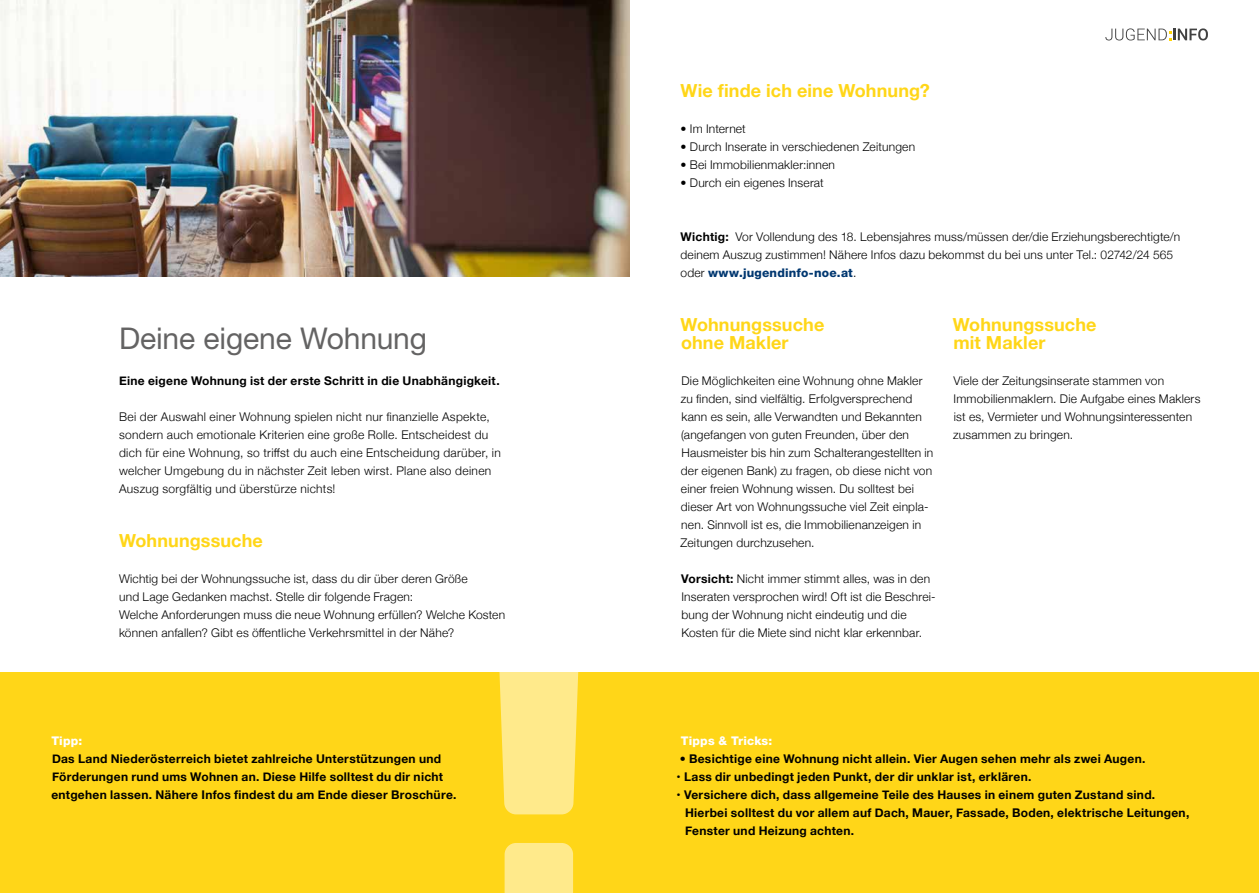
<style>
.page{position:relative;width:1259px;height:893px;background:#fff}
.page>*{position:absolute;margin:0;border:0;box-sizing:border-box;transform-origin:0 0}
.t1{font:30px "Helvetica Neue";letter-spacing:-.005em;color:#646363}
.t2{font:700 18px/18px "Helvetica Neue";letter-spacing:.005em;color:#ffd618}
.t3{font:300 12px/18px "Helvetica Neue";letter-spacing:.015em;color:#000}
.t4{font:700 12px/18px "Helvetica Neue";letter-spacing:.025em;color:#000}
.t5{font:800 12px "Helvetica Neue";letter-spacing:.015em;color:#fff}
.s1{font-weight:700}
.s2{font-weight:800;color:#003770}
.s3{font-weight:300}
</style>
<div class="page">
<div style="left:629px;top:673px;width:630px;height:220px;background:#ffd618"></div>
<svg style="left:1105px;top:28px;width:103px;height:12px"></svg>
<img style="left:0;top:0;width:629px;height:277px">
<div style="left:0;top:673px;width:629px;height:220px;background:#ffd618"></div>
<svg style="left:499px;top:672px;width:79px;height:221px"></svg>
<h1 class="t1" style="left:119px;top:320px;width:309px">Deine eigene Wohnung</h1>
<p class="t4" style="left:119px;top:372px;width:382px">Eine eigene Wohnung ist der erste Schritt in die Unabhängigkeit.</p>
<p class="t3" style="left:119px;top:406px;width:383px">Bei der Auswahl einer Wohnung spielen nicht nur finanzielle Aspekte, sondern auch emotionale Kriterien eine große Rolle. Entscheidest du dich für eine Wohnung, so triffst du auch eine Entscheidung darüber, in welcher Umgebung du in nächster Zeit leben wirst. Plane also deinen Auszug sorgfältig und überstürze nichts!</p>
<h2 class="t2" style="left:119px;top:532px;width:145px">Wohnungssuche</h2>
<p class="t3" style="left:119px;top:568px;width:387px">Wichtig bei der Wohnungssuche ist, dass du dir über deren Größe<br>und Lage Gedanken machst. Stelle dir folgende Fragen:<br>Welche Anforderungen muss die neue Wohnung erfüllen? Welche Kosten können anfallen? Gibt es öffentliche Verkehrsmittel in der Nähe?</p>
<p class="t5" style="left:51px;top:733px;width:32px">Tipp:</p>
<p class="t4" style="left:51px;top:750px;width:406px">Das Land Niederösterreich bietet zahlreiche Unterstützungen und<br>Förderungen rund ums Wohnen an. Diese Hilfe solltest du dir nicht entgehen lassen. Nähere Infos findest du am Ende dieser Broschüre.</p>
<h2 class="t2" style="left:680px;top:82px;width:251px">Wie finde ich eine Wohnung?</h2>
<p class="t3" style="left:680px;top:118px;width:67px">• Im Internet</p>
<p class="t3" style="left:680px;top:136px;width:236px">• Durch Inserate in verschiedenen Zeitungen</p>
<p class="t3" style="left:680px;top:154px;width:156px">• Bei Immobilienmakler:innen</p>
<p class="t3" style="left:680px;top:172px;width:145px">• Durch ein eigenes Inserat</p>
<p class="t3" style="left:680px;top:226px;width:501px"><span class="s1">Wichtig:</span> Vor Vollendung des 18. Lebensjahres muss/müssen der/die Erziehungsberechtigte/n deinem Auszug zustimmen! Nähere Infos dazu bekommst du bei uns unter Tel.: 02742/24 565 oder <span class="s2">www.jugendinfo-noe.at</span>.</p>
<h2 class="t2" style="left:680px;top:316px;width:145px">Wohnungssuche ohne Makler</h2>
<p class="t3" style="left:680px;top:370px;width:254px">Die Möglichkeiten eine Wohnung ohne Makler zu finden, sind vielfältig. Erfolgversprechend kann es sein, alle Verwandten und Bekannten (angefangen von guten Freunden, über den Hausmeister bis hin zum Schalterangestellten in der eigenen Bank) zu fragen, ob diese nicht von einer freien Wohnung wissen. Du solltest bei dieser Art von Wohnungssuche viel Zeit einpla&shy;nen. Sinnvoll ist es, die Immobilienanzeigen in Zeitungen durchzusehen.</p>
<p class="t3" style="left:681px;top:568px;width:256px"><span class="s1">Vorsicht:</span> Nicht immer stimmt alles, was in den Inseraten versprochen wird! Oft ist die Beschrei&shy;bung der Wohnung nicht eindeutig und die Kosten für die Miete sind nicht klar erkennbar.</p>
<h2 class="t2" style="left:952px;top:316px;width:145px">Wohnungssuche mit Makler</h2>
<p class="t3" style="left:953px;top:370px;width:249px">Viele der Zeitungsinserate stammen von Immobilienmaklern. Die Aufgabe eines Maklers ist es, Vermieter und Wohnungsinteressenten zusammen zu bringen.</p>
<p class="t5" style="left:681px;top:733px;width:93px">Tipps &amp; Tricks:</p>
<p class="t4" style="left:680px;top:750px;width:467px"><span class="s3">•</span> Besichtige eine Wohnung nicht allein. Vier Augen sehen mehr als zwei Augen.</p>
<p class="t4" style="left:676px;top:768px;width:356px">• Lass dir unbedingt jeden Punkt, der dir unklar ist, erklären.</p>
<p class="t4" style="left:685px;top:786px;width:506px;text-indent:-9px">• Versichere dich, dass allgemeine Teile des Hauses in einem guten Zustand sind.<br>Hierbei solltest du vor allem auf Dach, Mauer, Fassade, Boden, elektrische Leitungen,<br>Fenster und Heizung achten.</p>
</div>
